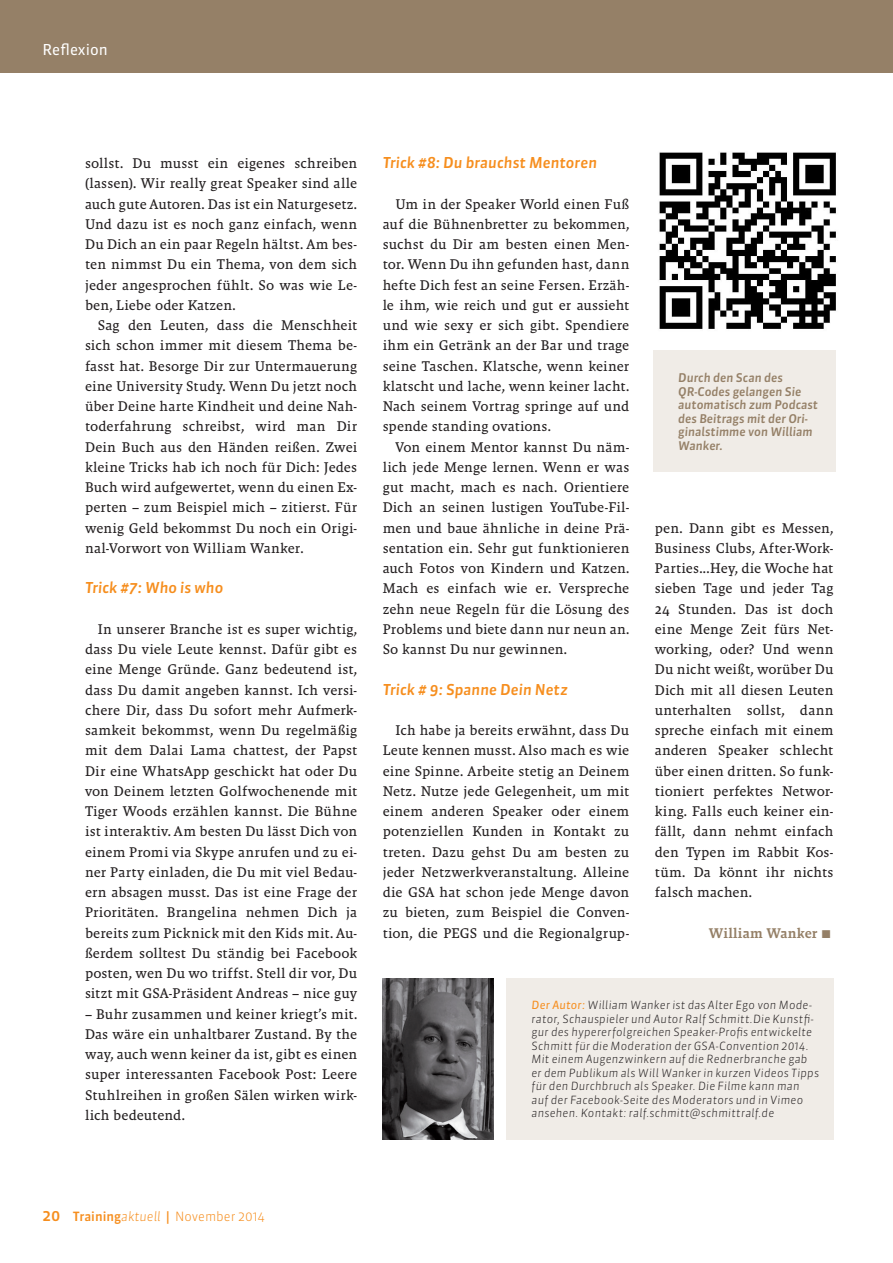
<style>
.page{position:relative;width:893px;height:1263px;background:#fff}
.page>*{position:absolute;margin:0;border:0;box-sizing:border-box;transform-origin:0 0}
.Zwischentitel{font:italic 500 15px "Sanuk OT";letter-spacing:.005em;color:#f68e1e}
.t1{font:15px "Sanuk OT";color:#fff}
.Fließtext{font:14.25px/20.2px "Malaga Reg";letter-spacing:.005em;color:#231f20;text-align:justify}
.Fließtext-2{font:14.25px "Malaga Med";letter-spacing:.02em;color:#958067}
.t2{font:300 12.75px "Sanuk OT";color:#f68e1e}
.BU{font:italic 500 12px/13.5px "Sanuk OT";color:#958067}
.Autorenkasten{font:italic 300 11.25px/13.5px "Sanuk OT";letter-spacing:.02em;color:#231f20}
.s1{font-weight:400;color:#f68e1e}
.s2{font-weight:500;font-size:15px}
.s3{font-weight:500}
.s4{font-style:italic}
</style>
<div class="page">
<div style="left:0;top:0;width:893px;height:72px;background:#958067"></div>
<div style="left:506px;top:978px;width:327px;height:162px;background:#f0ece7"></div>
<img style="left:383px;top:978px;width:110px;height:162px">
<img style="left:659px;top:152px;width:177px;height:177px">
<div style="left:653px;top:351px;width:183px;height:121px;background:#f0ece7"></div>
<p class="t1" style="left:43px;top:41px;width:67px">Reflexion</p>
<p class="Fließtext" style="left:85px;top:153px;width:274px">sollst. Du musst ein eigenes schreiben (lassen). Wir really great Speaker sind alle auch gute Autoren. Das ist ein Naturgesetz.<br>Und dazu ist es noch ganz einfach, wenn Du Dich an ein paar Regeln hältst. Am bes&shy;ten nimmst Du ein Thema, von dem sich jeder angesprochen fühlt. So was wie Le&shy;ben, Liebe oder Katzen.</p>
<p class="Fließtext" style="left:85px;top:315px;width:274px;text-indent:13px">Sag den Leuten, dass die Menschheit sich schon immer mit diesem Thema be&shy;fasst hat. Besorge Dir zur Untermauerung eine University Study. Wenn Du jetzt noch über Deine harte Kindheit und deine Nah&shy;toderfahrung schreibst, wird man Dir Dein Buch aus den Händen reißen. Zwei kleine Tricks hab ich noch für Dich: Jedes Buch wird aufgewertet, wenn du einen Ex&shy;perten – zum Beispiel mich – zitierst. Für wenig Geld bekommst Du noch ein Origi&shy;nal-Vorwort von William Wanker.</p>
<p class="Zwischentitel" style="left:85px;top:579px;width:140px">Trick #7: Who is who</p>
<p class="Fließtext" style="left:85px;top:619px;width:274px;text-indent:13px">In unserer Branche ist es super wichtig, dass Du viele Leute kennst. Dafür gibt es eine Menge Gründe. Ganz bedeutend ist, dass Du damit angeben kannst. Ich versi&shy;chere Dir, dass Du sofort mehr Aufmerk&shy;samkeit bekommst, wenn Du regelmäßig mit dem Dalai Lama chattest, der Papst Dir eine WhatsApp geschickt hat oder Du von Deinem letzten Golfwochenende mit Tiger Woods erzählen kannst. Die Bühne ist interaktiv. Am besten Du lässt Dich von einem Promi via Skype anrufen und zu ei&shy;ner Party einladen, die Du mit viel Bedau&shy;ern absagen musst. Das ist eine Frage der Prioritäten. Brangelina nehmen Dich ja bereits zum Picknick mit den Kids mit. Au&shy;ßerdem solltest Du ständig bei Facebook posten, wen Du wo triffst. Stell dir vor, Du sitzt mit GSA-Präsident Andreas – nice guy</p>
<p class="Fließtext" style="left:85px;top:1004px;width:274px">– Buhr zusammen und keiner kriegt’s mit.<br>Das wäre ein unhaltbarer Zustand. By the way, auch wenn keiner da ist, gibt es einen super interessanten Facebook Post: Leere Stuhlreihen in großen Sälen wirken wirk&shy;lich bedeutend.</p>
<p class="Zwischentitel" style="left:383px;top:153px;width:216px">Trick #8: Du brauchst Mentoren</p>
<p class="Fließtext" style="left:383px;top:194px;width:248px;text-indent:13px">Um in der Speaker World einen Fuß auf die Bühnenbretter zu bekommen, suchst du Dir am besten einen Men&shy;tor. Wenn Du ihn gefunden hast, dann hefte Dich fest an seine Fersen. Erzäh&shy;le ihm, wie reich und gut er aussieht und wie sexy er sich gibt. Spendiere ihm ein Getränk an der Bar und trage seine Taschen. Klatsche, wenn keiner klatscht und lache, wenn keiner lacht.<br>Nach seinem Vortrag springe auf und spende standing ovations.</p>
<p class="Fließtext" style="left:383px;top:437px;width:248px;text-indent:13px">Von einem Mentor kannst Du näm&shy;lich jede Menge lernen. Wenn er was gut macht, mach es nach. Orientiere Dich an seinen lustigen YouTube-Fil&shy;men und baue ähnliche in deine Prä&shy;sentation ein. Sehr gut funktionieren auch Fotos von Kindern und Katzen.<br>Mach es einfach wie er. Verspreche zehn neue Regeln für die Lösung des Problems und biete dann nur neun an.<br>So kannst Du nur gewinnen.</p>
<p class="Zwischentitel" style="left:383px;top:680px;width:187px">Trick # 9: Spanne Dein Netz</p>
<p class="Fließtext" style="left:383px;top:720px;width:248px;text-indent:13px">Ich habe ja bereits erwähnt, dass Du Leute kennen musst. Also mach es wie eine Spinne. Arbeite stetig an Deinem Netz. Nutze jede Gelegenheit, um mit einem anderen Speaker oder einem potenziellen Kunden in Kontakt zu treten. Dazu gehst Du am besten zu jeder Netzwerkveranstaltung. Alleine die GSA hat schon jede Menge davon zu bieten, zum Beispiel die Conven&shy;tion, die PEGS und die Regionalgrup-</p>
<p class="BU" style="left:678px;top:371px;width:141px">Durch den Scan des<br>QR-Codes gelangen Sie automatisch zum Podcast des Beitrags mit der Ori&shy;ginalstimme von William<br>Wanker.</p>
<p class="Fließtext" style="left:655px;top:518px;width:180px">pen. Dann gibt es Messen, Business Clubs, After-Work-Parties...Hey, die Woche hat sieben Tage und jeder Tag 24 Stunden. Das ist doch eine Menge Zeit fürs Net&shy;working, oder? Und wenn Du nicht weißt, worüber Du Dich mit all diesen Leuten unterhalten sollst, dann spreche einfach mit einem anderen Speaker schlecht über einen dritten. So funk&shy;tioniert perfektes Networ&shy;king. Falls euch keiner ein&shy;fällt, dann nehmt einfach den Typen im Rabbit Kos&shy;tüm. Da könnt ihr nichts falsch machen.</p>
<p class="Fließtext-2" style="left:709px;top:925px;width:110px">William Wanker</p>
<p class="Autorenkasten" style="left:531px;top:998px;width:289px"><span class="s1">Der Autor:</span> William Wanker ist das Alter Ego von Mode&shy;rator, Schauspieler und Autor Ralf Schmitt.Die Kunstfi&shy;gur des hypererfolgreichen Speaker-Profis entwickelte Schmitt für die Moderation der GSA-Convention 2014.<br>Mit einem Augenzwinkern auf die Rednerbranche gab er dem Publikum als Will Wanker in kurzen Videos Tipps für den Durchbruch als Speaker. Die Filme kann man auf der Facebook-Seite des Moderators und in Vimeo ansehen. Kontakt: ralf.schmitt@schmittralf.de</p>
<p class="t2" style="left:43px;top:1209px;width:224px"><span class="s2">20</span> <span class="s3">Training</span><span class="s4">aktuell</span> <span class="s3">|</span> November 2014</p>
</div>
